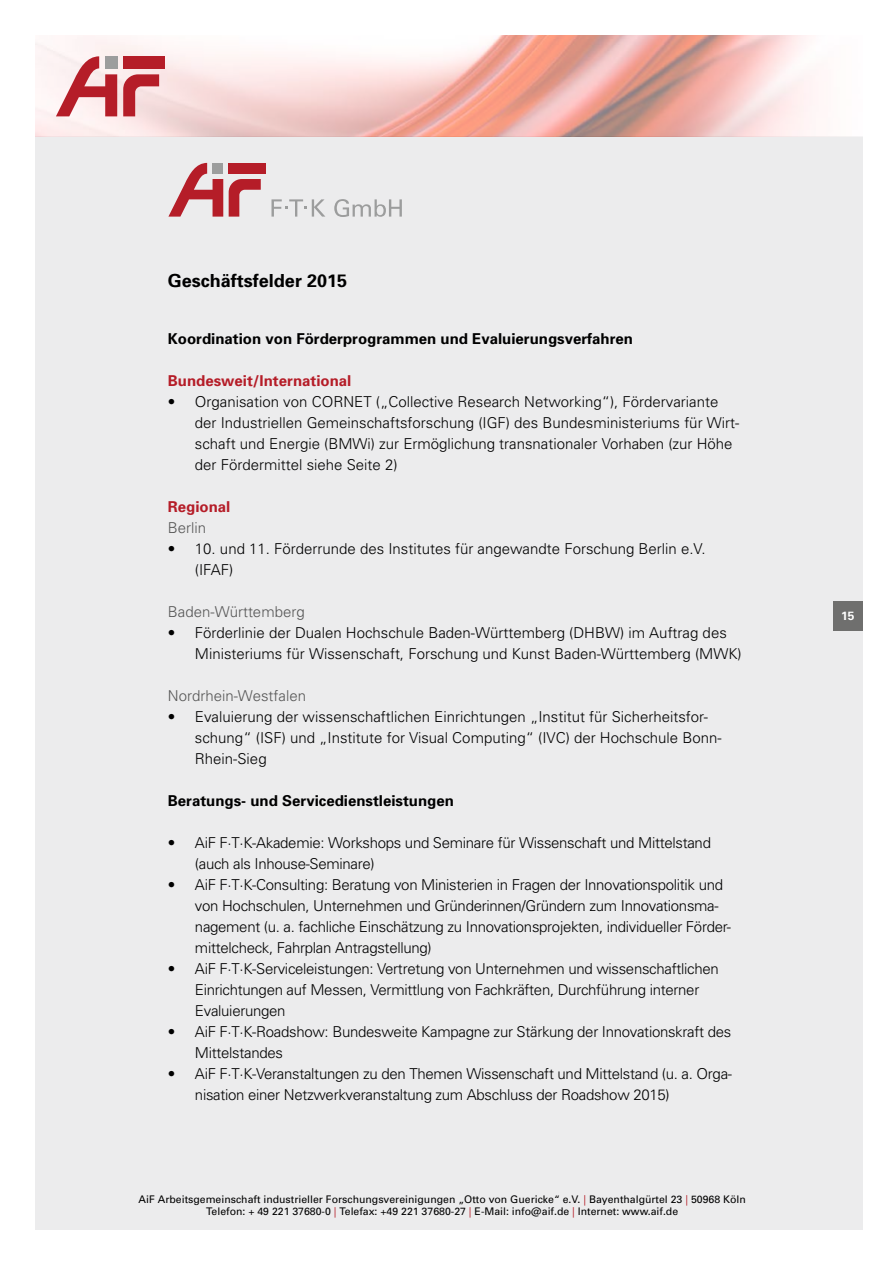
<style>
.page{position:relative;width:893px;height:1263px;background:#fff}
.page>*{position:absolute;margin:0;border:0;box-sizing:border-box;transform-origin:0 0}
.t1{font:700 18px "Univers";color:#000}
.t2{font:300 15px/21px "Univers";letter-spacing:-.02em;color:#000}
.t3{font:300 15px/21px "Univers";color:#000}
.t4{font:700 15px "Univers";color:#000}
.t5{font:300 15px "Univers";color:#565656}
.t6{font:700 15px "Univers";color:#b51d28}
.t7{font:700 12px "Univers";color:#fff}
.t8{font:10.5px/12.6px "Univers";color:#000;text-align:center}
.s1{color:#b51d28}
</style>
<div class="page">
<div style="left:36px;top:136px;width:827px;height:1094px;background:#ececed"></div>
<img style="left:36px;top:35px;width:777px;height:101px">
<div style="left:123px;top:56px;width:42px;height:12px;background:#b51d28"></div>
<svg style="left:56px;top:56px;width:61px;height:60px"></svg>
<div style="left:105px;top:56px;width:12px;height:12px;background:#9c9d9d"></div>
<svg style="left:123px;top:74px;width:36px;height:42px;background:#d58085"></svg>
<div style="left:833px;top:601px;width:30px;height:29px;background:#6f6f6e"></div>
<div style="left:229px;top:163px;width:37px;height:11px;background:#b51d28"></div>
<svg style="left:168px;top:163px;width:55px;height:54px"></svg>
<div style="left:213px;top:163px;width:10px;height:11px;background:#9c9d9d"></div>
<svg style="left:229px;top:179px;width:32px;height:38px"></svg>
<svg style="left:271px;top:199px;width:54px;height:18px"></svg>
<svg style="left:334px;top:199px;width:68px;height:18px"></svg>
<p class="t1" style="left:168px;top:270px;width:181px">Geschäftsfelder 2015</p>
<p class="t4" style="left:168px;top:329px;width:467px">Koordination von Förderprogrammen und Evaluierungsverfahren</p>
<p class="t6" style="left:168px;top:371px;width:185px">Bundesweit/International</p>
<p class="t3" style="left:195px;top:391px;width:546px;text-indent:-27px">• Organisation von CORNET („Collective Research Networking“), Fördervariante der Industriellen Gemeinschaftsforschung (IGF) des Bundesministeriums für Wirt&shy;schaft und Energie (BMWi) zur Ermöglichung transnationaler Vorhaben (zur Höhe der Fördermittel siehe Seite 2)</p>
<p class="t6" style="left:168px;top:497px;width:64px">Regional</p>
<p class="t5" style="left:168px;top:518px;width:40px">Berlin</p>
<p class="t3" style="left:195px;top:538px;width:512px;text-indent:-27px">• 10. und 11. Förderrunde des Institutes für angewandte Forschung Berlin e.V. (IFAF)</p>
<p class="t5" style="left:168px;top:602px;width:138px">Baden-Württemberg</p>
<p class="t3" style="left:195px;top:622px;width:548px;text-indent:-27px">• Förderlinie der Dualen Hochschule Baden-Württemberg (DHBW) im Auftrag des<br>Ministeriums für Wissenschaft, Forschung und Kunst Baden-Württemberg (MWK)</p>
<p class="t5" style="left:168px;top:686px;width:140px">Nordrhein-Westfalen</p>
<p class="t3" style="left:195px;top:706px;width:528px;text-indent:-27px">• Evaluierung der wissenschaftlichen Einrichtungen „Institut für Sicherheitsfor&shy;schung“ (ISF) und „Institute for Visual Computing“ (IVC) der Hochschule Bonn-<br>Rhein-Sieg</p>
<p class="t4" style="left:168px;top:791px;width:287px">Beratungs- und Servicedienstleistungen</p>
<p class="t2" style="left:195px;top:832px;width:518px;text-indent:-27px">• AiF F·T·K-Akademie: Workshops und Seminare für Wissenschaft und Mittelstand (auch als Inhouse-Seminare)</p>
<p class="t2" style="left:195px;top:874px;width:538px;text-indent:-27px">• AiF F·T·K-Consulting: Beratung von Ministerien in Fragen der Innovationspolitik und von Hochschulen, Unternehmen und Gründerinnen/Gründern zum Innovationsma&shy;nagement (u. a. fachliche Einschätzung zu Innovationsprojekten, individueller Förder&shy;mittelcheck, Fahrplan Antragstellung)</p>
<p class="t2" style="left:195px;top:958px;width:525px;text-indent:-27px">• AiF F·T·K-Serviceleistungen: Vertretung von Unternehmen und wissenschaftlichen<br>Einrichtungen auf Messen, Vermittlung von Fachkräften, Durchführung interner<br>Evaluierungen</p>
<p class="t2" style="left:195px;top:1021px;width:538px;text-indent:-27px">• AiF F·T·K-Roadshow: Bundesweite Kampagne zur Stärkung der Innovationskraft des<br>Mittelstandes</p>
<p class="t2" style="left:195px;top:1063px;width:539px;text-indent:-27px">• AiF F·T·K-Veranstaltungen zu den Themen Wissenschaft und Mittelstand (u. a. Orga&shy;nisation einer Netzwerkveranstaltung zum Abschluss der Roadshow 2015)</p>
<p class="t8" style="left:139px;top:1193px;width:609px">AiF Arbeitsgemeinschaft industrieller Forschungsvereinigungen „Otto von Guericke“ e.V. <span class="s1">|</span> Bayenthalgürtel 23 <span class="s1">|</span> 50968 Köln<br>Telefon: + 49 221 37680-0 <span class="s1">|</span> Telefax: +49 221 37680-27 <span class="s1">|</span> E-Mail: info@aif.de <span class="s1">|</span> Internet: www.aif.de</p>
<p class="t7" style="left:841px;top:608px;width:15px">15</p>
</div>
